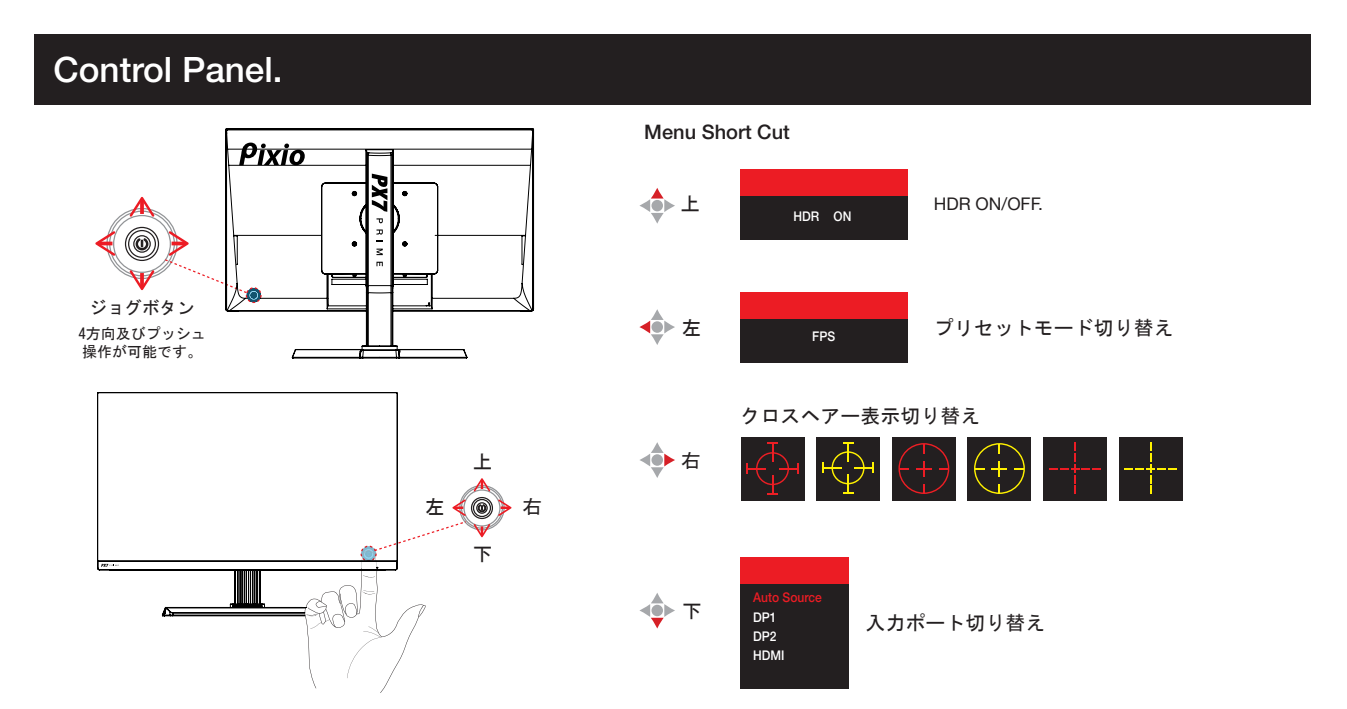
<style>
.page{position:relative;width:1347px;height:709px;background:#fff}
.page>*{position:absolute;margin:0;border:0;box-sizing:border-box;transform-origin:0 0}
.t1{font:500 35px "Helvetica Neue";color:#fff}
.t2{font:20px "MS Gothic";color:#231f20}
.t3{font:500 20px "Helvetica Neue";color:#231f20}
.t4{font:17.5px "Helvetica Neue";color:#231f20}
.t5{font:17.5px "MS Gothic";color:#231f20}
.t6{font:15px/18px "MS Gothic";color:#231f20}
.t7{font:500 13.25px/19.2px "Helvetica Neue";color:#fff;scale:.9 1}
.t8{font:500 13.25px "Helvetica Neue";color:#ec1c24;scale:.9 1}
</style>
<div class="page">
<div style="left:35px;top:34px;width:1275px;height:71px;background:#231f20"></div>
<div style="left:125px;top:227px;width:34px;height:34px;border:1px solid #231f20;border-radius:50%"></div>
<div style="left:128px;top:230px;width:28px;height:28px;border:1px solid #231f20;border-radius:50%"></div>
<div style="left:133px;top:235px;width:18px;height:18px;border:1px solid #231f20;border-radius:50%"></div>
<svg style="left:135px;top:237px;width:14px;height:14px"></svg>
<svg style="left:95px;top:231px;width:20px;height:25px"></svg>
<svg style="left:130px;top:197px;width:24px;height:20px"></svg>
<svg style="left:130px;top:270px;width:24px;height:20px"></svg>
<div style="left:471px;top:497px;width:22px;height:22px;border:1px solid #231f20;border-radius:50%"></div>
<div style="left:473px;top:499px;width:18px;height:18px;border:1px solid #231f20;border-radius:50%"></div>
<div style="left:476px;top:502px;width:12px;height:12px;border:1px solid #231f20;border-radius:50%"></div>
<svg style="left:477px;top:499px;width:10px;height:14px"></svg>
<svg style="left:498px;top:499px;width:13px;height:17px"></svg>
<svg style="left:473px;top:478px;width:17px;height:13px"></svg>
<svg style="left:474px;top:524px;width:16px;height:13px"></svg>
<svg style="left:163px;top:231px;width:61px;height:53px"></svg>
<svg style="left:304px;top:499px;width:163px;height:194px"></svg>
<svg style="left:225px;top:128px;width:309px;height:231px"></svg>
<svg style="left:372px;top:174px;width:15px;height:38px"></svg>
<svg style="left:376px;top:218px;width:7px;height:5px"></svg>
<svg style="left:376px;top:229px;width:7px;height:6px"></svg>
<svg style="left:376px;top:249px;width:7px;height:6px"></svg>
<svg style="left:376px;top:262px;width:7px;height:4px"></svg>
<svg style="left:97px;top:392px;width:301px;height:224px"></svg>
<svg style="left:101px;top:564px;width:18px;height:3px"></svg>
<svg style="left:246px;top:288px;width:15px;height:14px"></svg>
<div style="left:246px;top:287px;width:16px;height:16px;border:1px dashed #ec1c24;border-radius:50%"></div>
<svg style="left:639px;top:188px;width:36px;height:36px"></svg>
<div style="left:651px;top:200px;width:12px;height:11px;background:#a6a8ab;border-radius:50%"></div>
<div style="left:816px;top:437px;width:63px;height:63px;background:#231f20"></div>
<svg style="left:822px;top:442px;width:52px;height:52px"></svg>
<div style="left:741px;top:437px;width:63px;height:63px;background:#231f20"></div>
<svg style="left:746px;top:443px;width:52px;height:52px"></svg>
<div style="left:1043px;top:437px;width:64px;height:63px;background:#231f20"></div>
<div style="left:1119px;top:437px;width:63px;height:63px;background:#231f20"></div>
<svg style="left:1049px;top:443px;width:51px;height:51px"></svg>
<svg style="left:1124px;top:443px;width:52px;height:51px"></svg>
<div style="left:967px;top:437px;width:64px;height:63px;background:#231f20"></div>
<div style="left:892px;top:437px;width:63px;height:63px;background:#231f20"></div>
<svg style="left:898px;top:443px;width:51px;height:51px"></svg>
<svg style="left:974px;top:443px;width:50px;height:51px"></svg>
<svg style="left:639px;top:309px;width:36px;height:36px"></svg>
<div style="left:651px;top:321px;width:12px;height:12px;background:#a6a8ab;border-radius:50%"></div>
<div style="left:740px;top:292px;width:167px;height:70px;background:#231f20"></div>
<div style="left:740px;top:292px;width:167px;height:27px;background:#ec1c24"></div>
<div style="left:740px;top:169px;width:167px;height:70px;background:#231f20"></div>
<div style="left:740px;top:169px;width:167px;height:27px;background:#ec1c24"></div>
<svg style="left:639px;top:593px;width:36px;height:35px"></svg>
<div style="left:651px;top:604px;width:12px;height:12px;background:#a6a8ab;border-radius:50%"></div>
<div style="left:740px;top:557px;width:108px;height:131px;background:#231f20"></div>
<div style="left:740px;top:557px;width:108px;height:26px;background:#ec1c24"></div>
<svg style="left:640px;top:442px;width:35px;height:36px"></svg>
<div style="left:651px;top:454px;width:12px;height:12px;background:#a6a8ab;border-radius:50%"></div>
<h1 class="t1" style="left:54px;top:48px;width:230px">Control Panel.</h1>
<p class="t5" style="left:90px;top:299px;width:107px">ジョグボタン</p>
<p class="t6" style="left:78px;top:324px;width:129px">4方向及びプッシュ操作が可能です。</p>
<p class="t3" style="left:644px;top:120px;width:147px">Menu Short Cut</p>
<p class="t2" style="left:680px;top:194px;width:21px">上</p>
<p class="t7" style="left:793px;top:206px;width:66px">HDR ON</p>
<p class="t4" style="left:933px;top:193px;width:111px">HDR ON/OFF.</p>
<p class="t2" style="left:425px;top:496px;width:21px">左</p>
<p class="t2" style="left:681px;top:317px;width:21px">左</p>
<p class="t2" style="left:473px;top:452px;width:21px">上</p>
<p class="t2" style="left:681px;top:450px;width:21px">右</p>
<p class="t2" style="left:473px;top:544px;width:21px">下</p>
<p class="t2" style="left:522px;top:496px;width:21px">右</p>
<p class="t7" style="left:812px;top:326px;width:27px">FPS</p>
<p class="t2" style="left:933px;top:317px;width:241px">プリセットモード切り替え</p>
<p class="t2" style="left:740px;top:406px;width:241px">クロスヘアー表示切り替え</p>
<p class="t8" style="left:753px;top:589px;width:78px">Auto Source</p>
<p class="t7" style="left:753px;top:626px;width:36px">DP2<br>HDMI</p>
<p class="t2" style="left:682px;top:601px;width:21px">下</p>
<p class="t7" style="left:753px;top:607px;width:27px">DP1</p>
<p class="t2" style="left:865px;top:612px;width:181px">入力ポート切り替え</p>
</div>
